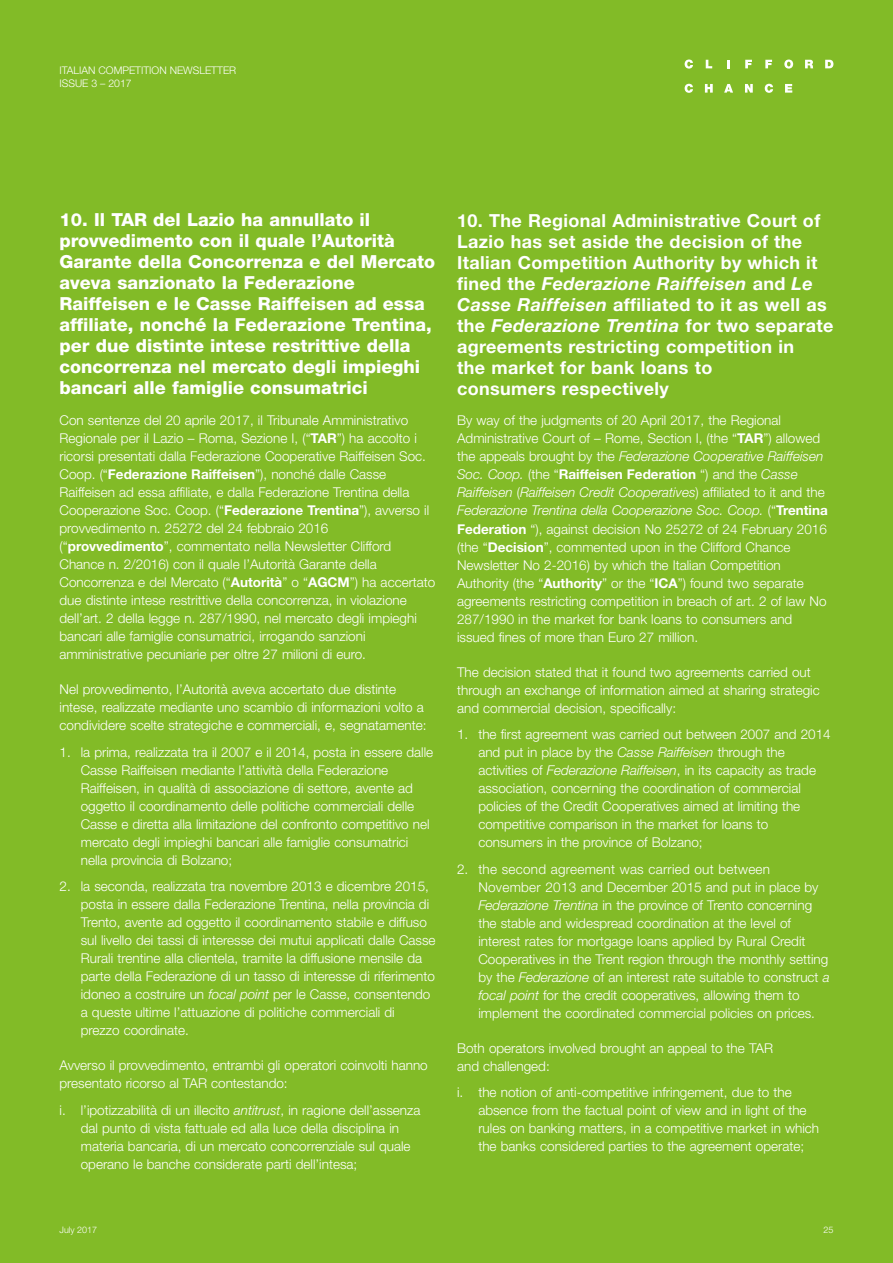
<style>
.page{position:relative;width:893px;height:1263px;background:#82bb27}
.page>*{position:absolute;margin:0;border:0;box-sizing:border-box;transform-origin:0 0}
._01__Main_Head{font:800 18px/21px "Helvetica Neue LT";color:#fff}
._01__Main_Head-2{font:700 18px/21px "Helvetica Neue LT";letter-spacing:.02em;color:#fff}
._05__Body_Text_4MM{font:300 13.5px/18px "Helvetica Neue LT";color:#fff}
._07__Bullet_2MM{font:300 13.5px/18px "Helvetica Neue LT";color:#fff}
._08__Bullet_4MM{font:300 13.5px/18px "Helvetica Neue LT";color:#fff}
._06__Body_Text_2MM{font:300 13.5px/18px "Helvetica Neue LT";color:#fff}
.t1{font:300 10.5px/13.5px "Helvetica Neue LT";color:#fff}
.t2{font:300 9px "Helvetica Neue LT";color:#fff}
.s1{font-weight:700}
.s2{font-style:italic}
</style>
<div class="page">
<svg style="left:685px;top:60px;width:8px;height:9px"></svg>
<svg style="left:706px;top:60px;width:6px;height:8px"></svg>
<svg style="left:727px;top:60px;width:2px;height:8px"></svg>
<svg style="left:745px;top:60px;width:7px;height:8px"></svg>
<svg style="left:765px;top:60px;width:7px;height:8px"></svg>
<svg style="left:784px;top:60px;width:9px;height:9px"></svg>
<svg style="left:805px;top:60px;width:8px;height:8px"></svg>
<svg style="left:825px;top:60px;width:8px;height:8px"></svg>
<svg style="left:685px;top:84px;width:8px;height:9px"></svg>
<svg style="left:705px;top:84px;width:8px;height:9px"></svg>
<svg style="left:724px;top:84px;width:9px;height:9px"></svg>
<svg style="left:745px;top:84px;width:8px;height:9px"></svg>
<svg style="left:765px;top:84px;width:8px;height:9px"></svg>
<svg style="left:785px;top:84px;width:7px;height:9px"></svg>
<p class="t1" style="left:60px;top:63px;width:178px">ITALIAN COMPETITION NEWSLETTER<br>ISSUE 3 – 2017</p>
<p class="_01__Main_Head" style="left:60px;top:209px;width:377px">10. Il TAR del Lazio ha annullato il provvedimento con il quale l’Autorità Garante della Concorrenza e del Mercato aveva sanzionato la Federazione Raiffeisen e le Casse Raiffeisen ad essa affiliate, nonché la Federazione Trentina, per due distinte intese restrittive della concorrenza nel mercato degli impieghi bancari alle famiglie consumatrici</p>
<p class="_05__Body_Text_4MM" style="left:60px;top:411px;width:377px">Con sentenze del 20 aprile 2017, il Tribunale Amministrativo Regionale per il Lazio – Roma, Sezione I, (“<span class="s1">TAR</span>”) ha accolto i ricorsi presentati dalla Federazione Cooperative Raiffeisen Soc.<br>Coop. (“<span class="s1">Federazione Raiffeisen</span>”), nonché dalle Casse Raiffeisen ad essa affiliate, e dalla Federazione Trentina della Cooperazione Soc. Coop. (“<span class="s1">Federazione Trentina</span>”), avverso il provvedimento n. 25272 del 24 febbraio 2016 (“<span class="s1">provvedimento</span>”, commentato nella Newsletter Clifford Chance n. 2/2016) con il quale l’Autorità Garante della Concorrenza e del Mercato (“<span class="s1">Autorità</span>” o “<span class="s1">AGCM</span>”) ha accertato due distinte intese restrittive della concorrenza, in violazione dell’art. 2 della legge n. 287/1990, nel mercato degli impieghi bancari alle famiglie consumatrici, irrogando sanzioni amministrative pecuniarie per oltre 27 milioni di euro.</p>
<p class="_06__Body_Text_2MM" style="left:60px;top:680px;width:368px">Nel provvedimento, l’Autorità aveva accertato due distinte intese, realizzate mediante uno scambio di informazioni volto a condividere scelte strategiche e commerciali, e, segnatamente:</p>
<p class="_07__Bullet_2MM" style="left:81px;top:743px;width:354px;text-indent:-21px">1. la prima, realizzata tra il 2007 e il 2014, posta in essere dalle Casse Raiffeisen mediante l’attività della Federazione Raiffeisen, in qualità di associazione di settore, avente ad oggetto il coordinamento delle politiche commerciali delle Casse e diretta alla limitazione del confronto competitivo nel mercato degli impieghi bancari alle famiglie consumatrici nella provincia di Bolzano;</p>
<p class="_08__Bullet_4MM" style="left:81px;top:877px;width:356px;text-indent:-21px">2. la seconda, realizzata tra novembre 2013 e dicembre 2015, posta in essere dalla Federazione Trentina, nella provincia di Trento, avente ad oggetto il coordinamento stabile e diffuso sul livello dei tassi di interesse dei mutui applicati dalle Casse Rurali trentine alla clientela, tramite la diffusione mensile da parte della Federazione di un tasso di interesse di riferimento idoneo a costruire un <span class="s2">focal point</span> per le Casse, consentendo a queste ultime l’attuazione di politiche commerciali di prezzo coordinate.</p>
<p class="_06__Body_Text_2MM" style="left:60px;top:1056px;width:370px">Avverso il provvedimento, entrambi gli operatori coinvolti hanno presentato ricorso al TAR contestando:</p>
<p class="_07__Bullet_2MM" style="left:81px;top:1101px;width:341px;text-indent:-21px">i. l’ipotizzabilità di un illecito <span class="s2">antitrust</span>, in ragione dell’assenza dal punto di vista fattuale ed alla luce della disciplina in materia bancaria, di un mercato concorrenziale sul quale operano le banche considerate parti dell’intesa;</p>
<p class="_01__Main_Head-2" style="left:457px;top:209px;width:378px">10. The Regional Administrative Court of Lazio has set aside the decision of the Italian Competition Authority by which it fined the <span class="s2">Federazione Raiffeisen</span> and <span class="s2">Le Casse Raiffeisen</span> affiliated to it as well as the <span class="s2">Federazione Trentina</span> for two separate agreements restricting competition in<br>the market for bank loans to<br>consumers respectively</p>
<p class="_05__Body_Text_4MM" style="left:457px;top:411px;width:372px">By way of the judgments of 20 April 2017, the Regional Administrative Court of – Rome, Section I, (the “<span class="s1">TAR</span>”) allowed the appeals brought by the <span class="s2">Federazione Cooperative Raiffeisen Soc. Coop.</span> (the “<span class="s1">Raiffeisen Federation</span> “) and the <span class="s2">Casse Raiffeisen</span> (<span class="s2">Raiffeisen Credit Cooperatives</span>) affiliated to it and the <span class="s2">Federazione Trentina della Cooperazione Soc. Coop.</span> (“<span class="s1">Trentina Federation</span> “), against decision No 25272 of 24 February 2016 (the “<span class="s1">Decision</span>”, commented upon in the Clifford Chance Newsletter No 2-2016) by which the Italian Competition Authority (the “<span class="s1">Authority</span>” or the “<span class="s1">ICA</span>”) found two separate agreements restricting competition in breach of art. 2 of law No 287/1990 in the market for bank loans to consumers and issued fines of more than Euro 27 million.</p>
<p class="_06__Body_Text_2MM" style="left:457px;top:662px;width:364px">The decision stated that it found two agreements carried out through an exchange of information aimed at sharing strategic and commercial decision, specifically:</p>
<p class="_07__Bullet_2MM" style="left:478px;top:725px;width:354px;text-indent:-21px">1. the first agreement was carried out between 2007 and 2014 and put in place by the <span class="s2">Casse Raiffeisen</span> through the activities of <span class="s2">Federazione Raiffeisen</span>, in its capacity as trade association, concerning the coordination of commercial policies of the Credit Cooperatives aimed at limiting the competitive comparison in the market for loans to consumers in the province of Bolzano;</p>
<p class="_08__Bullet_4MM" style="left:478px;top:859px;width:353px;text-indent:-21px">2. the second agreement was carried out between November 2013 and December 2015 and put in place by <span class="s2">Federazione Trentina</span> in the province of Trento concerning the stable and widespread coordination at the level of interest rates for mortgage loans applied by Rural Credit Cooperatives in the Trent region through the monthly setting by the <span class="s2">Federazione</span> of an interest rate suitable to construct <span class="s2">a focal point</span> for the credit cooperatives, allowing them to implement the coordinated commercial policies on prices.</p>
<p class="_06__Body_Text_2MM" style="left:457px;top:1038px;width:317px">Both operators involved brought an appeal to the TAR and challenged:</p>
<p class="_07__Bullet_2MM" style="left:478px;top:1083px;width:342px;text-indent:-21px">i. the notion of anti-competitive infringement, due to the absence from the factual point of view and in light of the rules on banking matters, in a competitive market in which the banks considered parties to the agreement operate;</p>
<p class="t2" style="left:60px;top:1224px;width:39px">July 2017</p>
<p class="t2" style="left:823px;top:1224px;width:12px">25</p>
</div>
